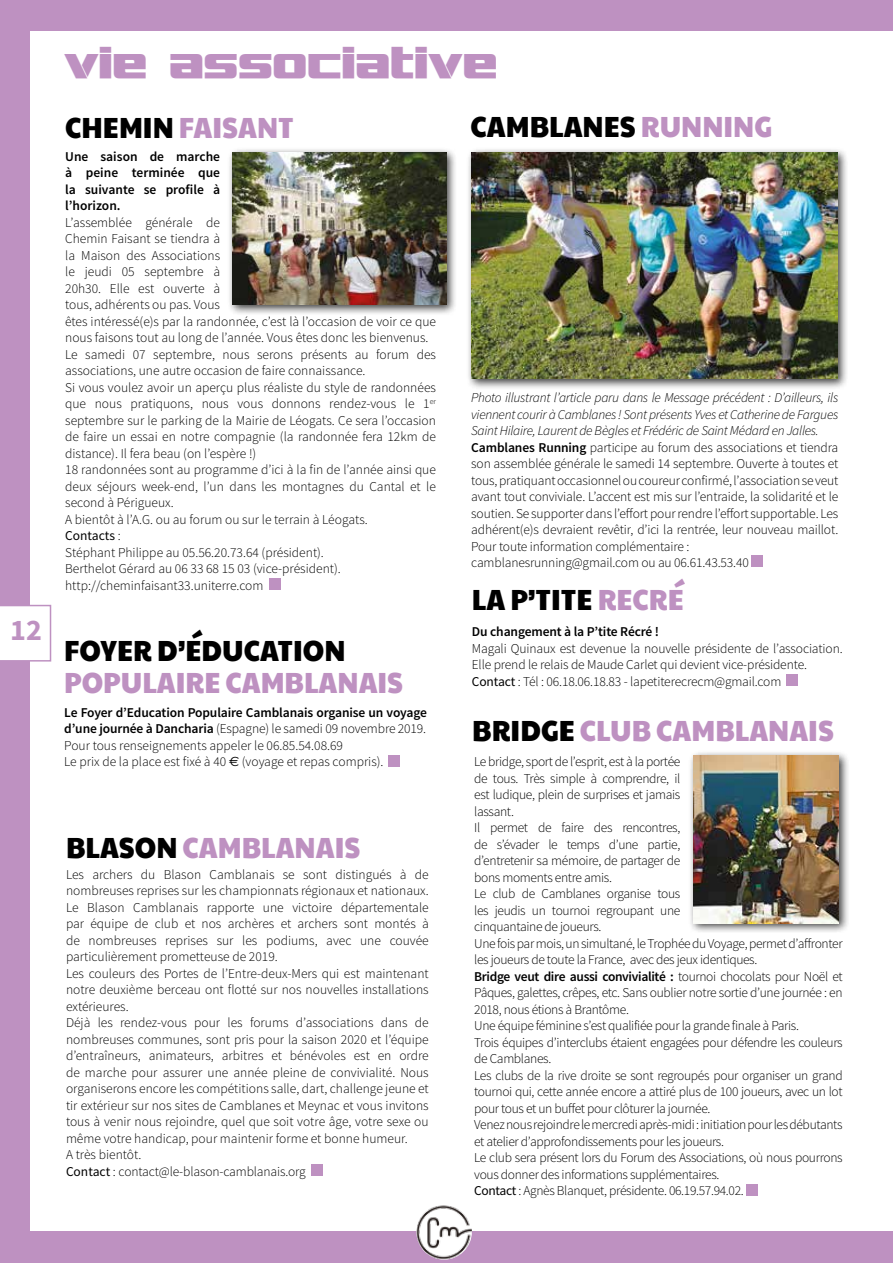
<style>
.page{position:relative;width:893px;height:1263px;background:#be91c1}
.page>*{position:absolute;margin:0;border:0;box-sizing:border-box;transform-origin:0 0}
.t1{font:700 42px "Interceptor";letter-spacing:.04em;color:#be91c1}
.t2{font:700 30px "Source Sans Pro";color:#be91c1}
.t3{font:29.1px "Paytone One";color:#be91c1;scale:.93 1}
.t4{font:29.1px "Paytone One";color:#000;scale:.93 1}
.t5{font:300 13.5px/16.5px "Source Sans Pro";letter-spacing:-.01em;color:#000}
.t6{font:600 13.5px/16.5px "Source Sans Pro";color:#000;text-align:justify}
.s1{color:#000}
.s2{font-weight:400}
.s3{font-weight:600}
.s4{font-family:"Euro Sans";font-weight:400}
.s5{color:#be91c1}
.s6{font-style:italic}
</style>
<div class="page">
<div style="left:31px;top:32px;width:862px;height:1199px;background:#fff"></div>
<div style="left:751px;top:556px;width:12px;height:11px;background:#be91c1"></div>
<div style="left:269px;top:578px;width:11px;height:12px;background:#be91c1"></div>
<div style="left:311px;top:1164px;width:11px;height:12px;background:#be91c1"></div>
<div style="left:389px;top:755px;width:11px;height:11px;background:#be91c1"></div>
<div style="left:746px;top:1184px;width:11px;height:11px;background:#be91c1"></div>
<div style="left:786px;top:674px;width:12px;height:11px;background:#be91c1"></div>
<svg style="left:0;top:605px;width:51px;height:56px"></svg>
<img style="left:416px;top:1204px;width:56px;height:56px;border-radius:28px">
<div style="left:228px;top:147px;width:230px;height:169px;background:#000;opacity:.75"></div>
<img style="left:233px;top:153px;width:213px;height:152px">
<div style="left:467px;top:147px;width:382px;height:243px;background:#000;opacity:.75"></div>
<img style="left:472px;top:153px;width:366px;height:225px">
<div style="left:688px;top:750px;width:162px;height:184px;background:#000;opacity:.75"></div>
<img style="left:693px;top:755px;width:146px;height:168px">
<h2 class="t2" style="left:10px;top:611px;width:33px">12</h2>
<h1 class="t1" style="left:66px;top:34px;width:433px">vie associative</h1>
<h3 class="t3" style="left:65px;top:105px;width:247px"><span class="s1">CHEMIN</span> FAISANT</h3>
<p class="t6" style="left:65px;top:148px;width:156px">Une saison de marche à peine terminée que la suivante se profile à l’horizon.</p>
<p class="t5" style="left:65px;top:214px;width:372px">L’assemblée générale de<br>Chemin Faisant se tiendra à<br>la Maison des Associations<br>le jeudi 05 septembre à<br>20h30. Elle est ouverte à<br>tous, adhérents ou pas. Vous<br>êtes intéressé(e)s par la randonnée, c’est là l’occasion de voir ce que nous faisons tout au long de l’année. Vous êtes donc les bienvenus.<br>Le samedi 07 septembre, nous serons présents au forum des associations, une autre occasion de faire connaissance.<br>Si vous voulez avoir un aperçu plus réaliste du style de randonnées que nous pratiquons, nous vous donnons rendez-vous le 1<sup>er </sup>septembre sur le parking de la Mairie de Léogats. Ce sera l’occasion de faire un essai en notre compagnie (la randonnée fera 12km de distance). Il fera beau (on l’espère !)<br>18 randonnées sont au programme d’ici à la fin de l’année ainsi que deux séjours week-end, l’un dans les montagnes du Cantal et le second à Périgueux.<br>A bientôt à l’A.G. ou au forum ou sur le terrain à Léogats.<br><span class="s2">Contacts</span> :<br>Stéphant Philippe au 05.56.20.73.64 (président).<br>Berthelot Gérard au 06 33 68 15 03 (vice-président). http://cheminfaisant33.uniterre.com</p>
<h3 class="t4" style="left:64px;top:627px;width:304px">FOYER D’ÉDUCATION</h3>
<h3 class="t3" style="left:64px;top:660px;width:366px">POPULAIRE CAMBLANAIS</h3>
<p class="t5" style="left:64px;top:704px;width:364px"><span class="s3">Le Foyer d’Education Populaire Camblanais organise un voyage d’une journée à Dancharia</span> (Espagne) le samedi 09 novembre 2019.<br>Pour tous renseignements appeler le 06.85.54.08.69<br>Le prix de la place est fixé à 40 <span class="s4">e</span> (voyage et repas compris).</p>
<h3 class="t3" style="left:66px;top:825px;width:318px"><span class="s1">BLASON</span> CAMBLANAIS</h3>
<p class="t5" style="left:66px;top:866px;width:364px">Les archers du Blason Camblanais se sont distingués à de nombreuses reprises sur les championnats régionaux et nationaux.<br>Le Blason Camblanais rapporte une victoire départementale par équipe de club et nos archères et archers sont montés à de nombreuses reprises sur les podiums, avec une couvée particulièrement prometteuse de 2019.<br>Les couleurs des Portes de l’Entre-deux-Mers qui est maintenant notre deuxième berceau ont flotté sur nos nouvelles installations extérieures.<br>Déjà les rendez-vous pour les forums d’associations dans de nombreuses communes, sont pris pour la saison 2020 et l’équipe d’entraîneurs, animateurs, arbitres et bénévoles est en ordre de marche pour assurer une année pleine de convivialité. Nous organiserons encore les compétitions salle, dart, challenge jeune et tir extérieur sur nos sites de Camblanes et Meynac et vous invitons tous à venir nous rejoindre, quel que soit votre âge, votre sexe ou même votre handicap, pour maintenir forme et bonne humeur.<br>A très bientôt.<br><span class="s2">Contact</span> : contact@le-blason-camblanais.org</p>
<h3 class="t4" style="left:471px;top:104px;width:326px">CAMBLANES <span class="s5">RUNNING</span></h3>
<p class="t5" style="left:471px;top:389px;width:369px"><span class="s6">Photo illustrant l’article paru dans le Message précédent : D’ailleurs, ils viennent courir à Camblanes ! Sont présents Yves et Catherine de Fargues Saint Hilaire, Laurent de Bègles et Frédéric de Saint Médard en Jalles.<br></span><span class="s3">Camblanes Running</span> participe au forum des associations et tiendra son assemblée générale le samedi 14 septembre. Ouverte à toutes et tous, pratiquant occasionnel ou coureur confirmé, l’association se veut avant tout conviviale. L’accent est mis sur l’entraide, la solidarité et le soutien. Se supporter dans l’effort pour rendre l’effort supportable. Les adhérent(e)s devraient revêtir, d’ici la rentrée, leur nouveau maillot.<br>Pour toute information complémentaire : camblanesrunning@gmail.com ou au 06.61.43.53.40</p>
<h3 class="t4" style="left:472px;top:576px;width:229px">LA P’TITE <span class="s5">RECRÉ</span></h3>
<p class="t6" style="left:472px;top:624px;width:189px">Du changement à la P’tite Récré !</p>
<p class="t5" style="left:472px;top:640px;width:372px">Magali Quinaux est devenue la nouvelle présidente de l’association.<br>Elle prend le relais de Maude Carlet qui devient vice-présidente.<br><span class="s2">Contact</span> : Tél : 06.18.06.18.83 - lapetiterecrecm@gmail.com</p>
<h3 class="t3" style="left:472px;top:708px;width:390px"><span class="s1">BRIDGE</span> CLUB CAMBLANAIS</h3>
<p class="t5" style="left:474px;top:754px;width:370px">Le bridge, sport de l’esprit, est à la portée<br>de tous. Très simple à comprendre, il<br>est ludique, plein de surprises et jamais<br>lassant.<br>Il permet de faire des rencontres,<br>de s’évader le temps d’une partie,<br>d’entretenir sa mémoire, de partager de<br>bons moments entre amis.<br>Le club de Camblanes organise tous<br>les jeudis un tournoi regroupant une<br>cinquantaine de joueurs.<br>Une fois par mois, un simultané, le Trophée du Voyage, permet d’affronter les joueurs de toute la France, avec des jeux identiques.<br><span class="s3">Bridge veut dire aussi convivialité :</span> tournoi chocolats pour Noël et Pâques, galettes, crêpes, etc. Sans oublier notre sortie d’une journée : en 2018, nous étions à Brantôme.<br>Une équipe féminine s’est qualifiée pour la grande finale à Paris.<br>Trois équipes d’interclubs étaient engagées pour défendre les couleurs de Camblanes.<br>Les clubs de la rive droite se sont regroupés pour organiser un grand tournoi qui, cette année encore a attiré plus de 100 joueurs, avec un lot pour tous et un buffet pour clôturer la journée.<br>Venez nous rejoindre le mercredi après-midi : initiation pour les débutants et atelier d’approfondissements pour les joueurs.<br>Le club sera présent lors du Forum des Associations, où nous pourrons vous donner des informations supplémentaires.<br><span class="s2">Contact</span> : Agnès Blanquet, présidente. 06.19.57.94.02.</p>
</div>
